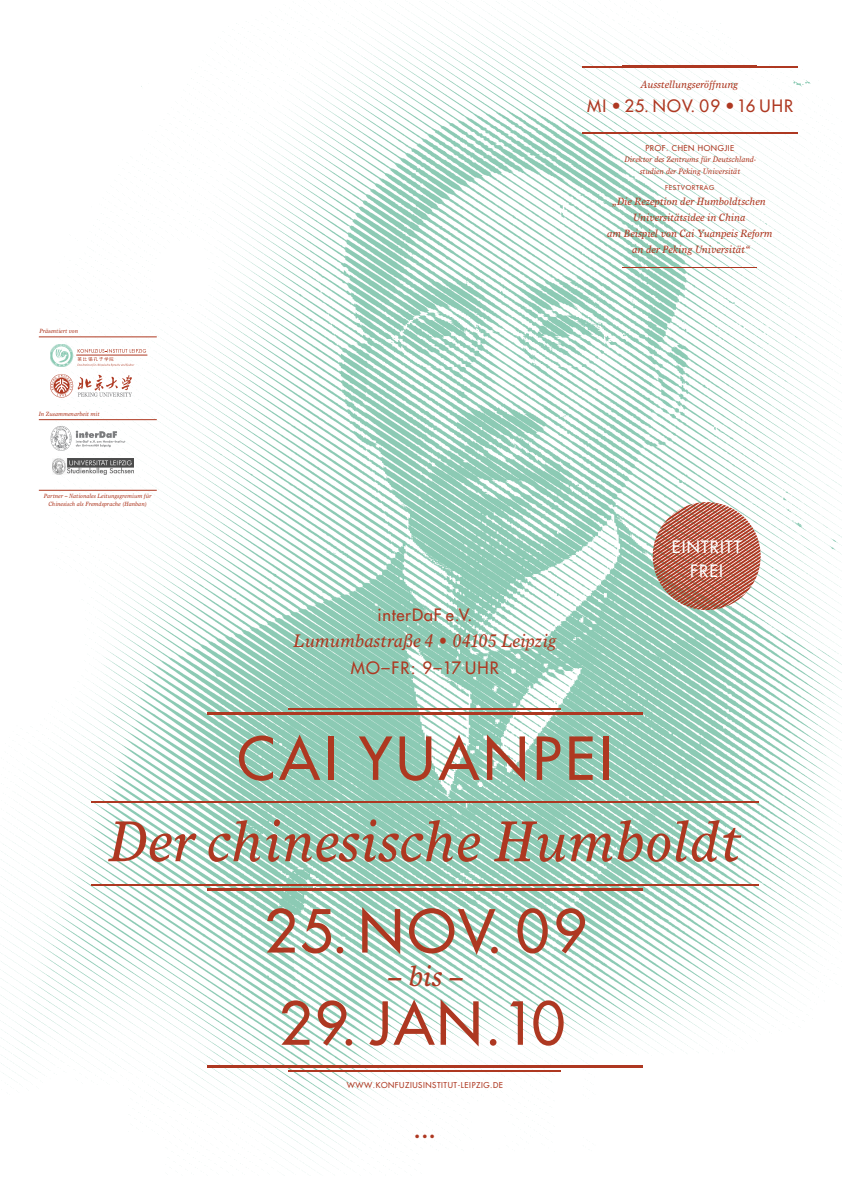
<style>
.page{position:relative;width:842px;height:1192px;background:#fff}
.page>*{position:absolute;margin:0;border:0;box-sizing:border-box;transform-origin:0 0}
.t1{font:57.65px "Futura";letter-spacing:.07em;color:#ae3821}
.t2{font:italic 57.65px "Times Europa";letter-spacing:.02em;color:#ae3821;scale:.9 1}
.t3{font:italic 28.8px "Times Europa";color:#ae3821;scale:.9 1}
.t4{font:italic 18.2px "Times Europa";letter-spacing:.01em;color:#ae3821;scale:.9 1}
.t5{font:16.65px "Futura";letter-spacing:.07em;color:#ae3821}
.t6{font:16.65px/23.8px "Futura";letter-spacing:.07em;color:#fff;text-align:center}
.t7{font:italic 10.55px/15.8px "Times Europa";letter-spacing:.01em;color:#ae3821;text-align:center;scale:.9 1}
.t8{font:9.6px "Futura";color:#ae3821}
.t9{font:italic 7.9px/11.6px "Times Europa";letter-spacing:.01em;color:#ae3821;text-align:center;scale:.9 1}
.t10{font:7.9px "Futura";letter-spacing:.07em;color:#ae3821}
.t11{font:6.6px "Futura";letter-spacing:.1em;color:#ae3821}
.t12{font:italic 6.05px/7.9px "Times Europa";letter-spacing:.01em;color:#ae3821;text-align:center;scale:.9 1}
</style>
<div class="page">
<img style="left:0;top:1px;width:842px;height:1169px">
<hr style="left:91px;top:802px;width:667px;height:1px;background:#ae3821">
<img style="left:49px;top:374px;width:84px;height:24px">
<img style="left:75px;top:392px;width:58px;height:6px">
<img style="left:48px;top:425px;width:80px;height:27px">
<hr style="left:77px;top:355px;width:70px;height:1px;background:#ae3821">
<img style="left:50px;top:344px;width:23px;height:23px">
<svg style="left:77px;top:349px;width:69px;height:17px"></svg>
<hr style="left:39px;top:337px;width:118px;height:1px;background:#ae3821">
<hr style="left:39px;top:419px;width:118px;height:1px;background:#ae3821">
<hr style="left:39px;top:490px;width:118px;height:1px;background:#ae3821">
<img style="left:53px;top:458px;width:81px;height:17px">
<img style="left:653px;top:502px;width:108px;height:108px;border-radius:50%">
<hr style="left:207px;top:888px;width:436px;height:3px;background:#ae3821">
<hr style="left:289px;top:1070px;width:272px;height:1px;background:#ae3821">
<hr style="left:207px;top:712px;width:436px;height:2px;background:#ae3821">
<hr style="left:91px;top:884px;width:667px;height:2px;background:#ae3821">
<hr style="left:207px;top:1065px;width:436px;height:3px;background:#ae3821">
<hr style="left:289px;top:708px;width:272px;height:1px;background:#ae3821">
<hr style="left:582px;top:67px;width:215px;height:1px;background:#ae3821">
<hr style="left:622px;top:65px;width:135px;height:1px;background:#ae3821">
<hr style="left:582px;top:133px;width:215px;height:1px;background:#ae3821">
<hr style="left:622px;top:267px;width:135px;height:1px;background:#ae3821">
<p class="t7" style="left:641px;top:77px;width:109px">Ausstellungseröffnung</p>
<h3 class="t5" style="left:587px;top:96px;width:207px">MI • 25. NOV. 09 •16 UHR</h3>
<p class="t12" style="left:39px;top:327px;width:45px">Präsentiert von</p>
<p class="t12" style="left:39px;top:410px;width:69px">In Zusammenarbeit mit</p>
<p class="t12" style="left:44px;top:492px;width:121px">Partner – Nationales Leitungsgremium für<br>Chinesisch als Fremdsprache (Hanban)</p>
<p class="t10" style="left:645px;top:143px;width:90px">PROF. CHEN HONGJIE</p>
<p class="t9" style="left:624px;top:153px;width:148px">Direktor des Zentrums für Deutschland&shy;studien der Peking Universität</p>
<p class="t11" style="left:665px;top:183px;width:51px">FESTVORTRAG</p>
<p class="t7" style="left:607px;top:194px;width:185px">„Die Rezeption der Humboldtschen<br>Universitätsidee in China<br>am Beispiel von Cai Yuanpeis Reform an der Peking Universität“</p>
<h3 class="t5" style="left:377px;top:604px;width:96px">INTERDAF E.V.</h3>
<h3 class="t4" style="left:294px;top:630px;width:293px">Lumumbastraße 4 • 04105 Leipzig</h3>
<h3 class="t5" style="left:351px;top:657px;width:150px">MO–FR: 9–17 UHR</h3>
<h1 class="t1" style="left:237px;top:723px;width:369px">CAI YUAN PEI</h1>
<h3 class="t6" style="left:672px;top:535px;width:71px">EINTRITT<br>FREI</h3>
<h1 class="t2" style="left:109px;top:808px;width:703px">Der chinesische Humboldt</h1>
<h1 class="t1" style="left:264px;top:895px;width:324px">25. NOV. 09</h1>
<h2 class="t3" style="left:388px;top:959px;width:84px">– bis –</h2>
<h1 class="t1" style="left:279px;top:987px;width:288px">29. JAN .10</h1>
<p class="t10" style="left:347px;top:1081px;width:158px">WWW.KON FUZIUSINSTITUT-LEIPZIG.DE</p>
<p class="t8" style="left:415px;top:1130px;width:22px">•••</p>
</div>
